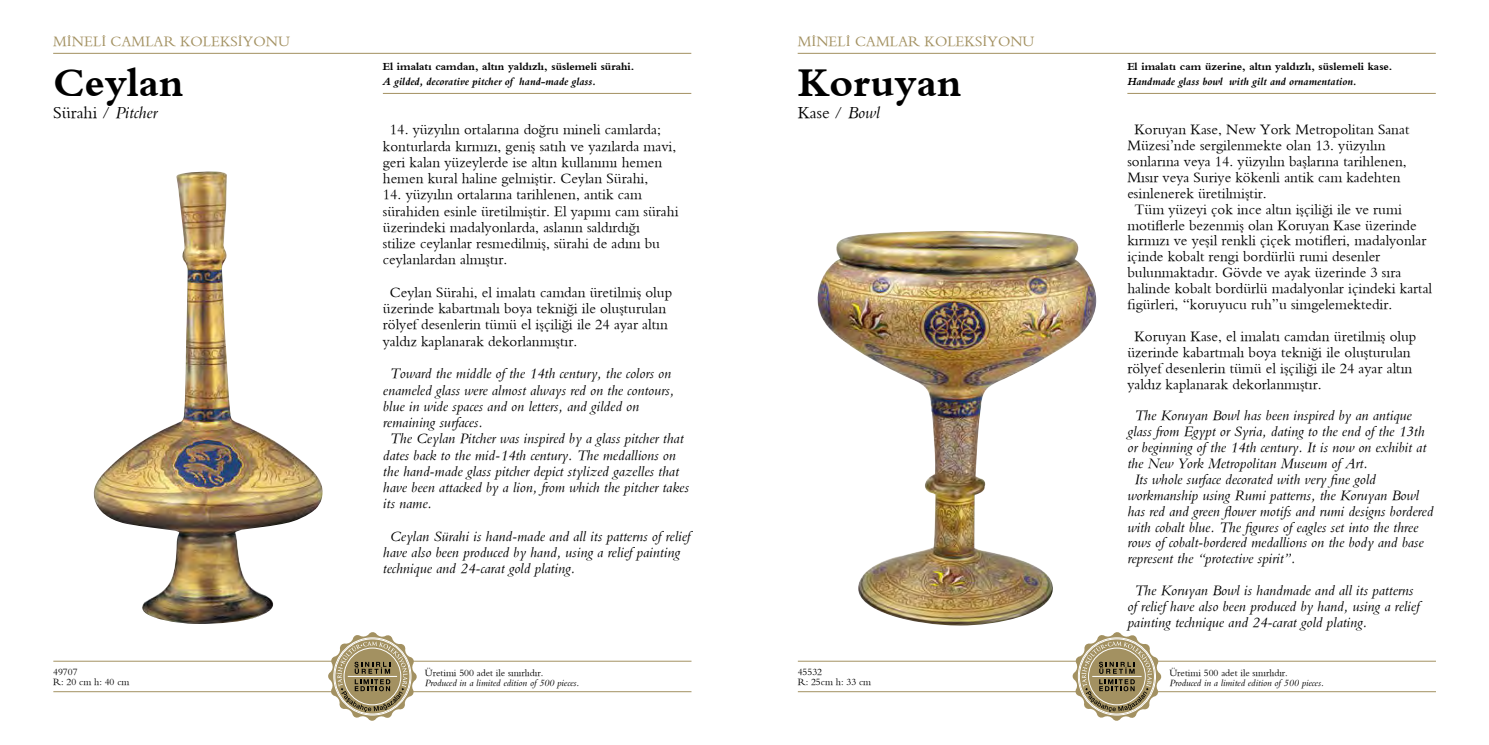
<style>
.page{position:relative;width:1489px;height:745px;background:#fff}
.page>*{position:absolute;margin:0;border:0;box-sizing:border-box;transform-origin:0 0}
.t1{font:700 42.5px "Bembo";color:#000}
.t2{font:17.5px "Bembo";color:#000}
.t3{font:15px/16.2px "Bembo";color:#000}
.t4{font:italic 15px/16.2px "Bembo";color:#000}
.t5{font:15px "Bembo";color:#a39161}
.t6{font:700 11.25px "Bembo";color:#000}
.t7{font:italic 700 11.25px "Bembo";color:#000}
.t8{font:10px/10px "Bembo";color:#000}
.t9{font:italic 10px "Bembo";color:#000}
.s1{font-style:italic}
</style>
<div class="page">
<img style="left:817px;top:231px;width:280px;height:394px">
<hr style="left:1127px;top:93px;width:308px;height:1px;background:#a39161">
<hr style="left:797px;top:53px;width:638px;height:1px;background:#a39161">
<hr style="left:797px;top:660px;width:638px;height:1px;background:#a39161">
<hr style="left:797px;top:691px;width:638px;height:1px;background:#a39161">
<svg style="left:1071px;top:632px;width:90px;height:89px"></svg>
<img style="left:93px;top:171px;width:229px;height:452px">
<hr style="left:383px;top:93px;width:308px;height:1px;background:#a39161">
<hr style="left:53px;top:53px;width:638px;height:1px;background:#a39161">
<hr style="left:53px;top:660px;width:638px;height:1px;background:#a39161">
<hr style="left:53px;top:691px;width:638px;height:1px;background:#a39161">
<svg style="left:327px;top:632px;width:90px;height:89px"></svg>
<p class="t5" style="left:53px;top:32px;width:238px">MİNELİ CAMLAR KOLEKSİYONU</p>
<p class="t5" style="left:797px;top:32px;width:238px">MİNELİ CAMLAR KOLEKSİYONU</p>
<h1 class="t1" style="left:53px;top:57px;width:132px">Ceylan</h1>
<p class="t2" style="left:53px;top:102px;width:105px">Sürahi / <span class="s1">Pitcher</span></p>
<p class="t6" style="left:383px;top:59px;width:253px">El imalatı camdan, altın yaldızlı, süslemeli sürahi.</p>
<p class="t7" style="left:383px;top:74px;width:215px">A gilded, decorative pitcher of hand-made glass.</p>
<h1 class="t1" style="left:797px;top:57px;width:165px">Koruyan</h1>
<p class="t2" style="left:797px;top:102px;width:84px">Kase / <span class="s1">Bowl</span></p>
<p class="t6" style="left:1127px;top:59px;width:266px">El imalatı cam üzerine, altın yaldızlı, süslemeli kase.</p>
<p class="t7" style="left:1127px;top:74px;width:231px">Handmade glass bowl with gilt and ornamentation.</p>
<p class="t3" style="left:383px;top:121px;width:295px;text-indent:7px">14. yüzyılın ortalarına doğru mineli camlarda; konturlarda kırmızı, geniş satıh ve yazılarda mavi, geri kalan yüzeylerde ise altın kullanımı hemen hemen kural haline gelmiştir. Ceylan Sürahi,</p>
<p class="t3" style="left:383px;top:186px;width:297px">14. yüzyılın ortalarına tarihlenen, antik cam sürahiden esinle üretilmiştir. El yapımı cam sürahi üzerindeki madalyonlarda, aslanın saldırdığı<br>stilize ceylanlar resmedilmiş, sürahi de adını bu ceylanlardan almıştır.</p>
<p class="t3" style="left:383px;top:283px;width:291px;text-indent:7px">Ceylan Sürahi, el imalatı camdan üretilmiş olup üzerinde kabartmalı boya tekniği ile oluşturulan rölyef desenlerin tümü el işçiliği ile 24 ayar altın yaldız kaplanarak dekorlanmıştır.</p>
<p class="t4" style="left:390px;top:365px;width:282px">Toward the middle of the 14th century, the colors on</p>
<p class="t4" style="left:383px;top:381px;width:293px">enameled glass were almost always red on the contours,</p>
<p class="t4" style="left:383px;top:397px;width:258px">blue in wide spaces and on letters, and gilded on</p>
<p class="t4" style="left:383px;top:413px;width:101px">remaining surfaces.</p>
<p class="t4" style="left:390px;top:430px;width:295px">The Ceylan Pitcher was inspired by a glass pitcher that</p>
<p class="t4" style="left:383px;top:446px;width:294px">dates back to the mid-14th century. The medallions on</p>
<p class="t4" style="left:383px;top:462px;width:297px">the hand-made glass pitcher depict stylized gazelles that</p>
<p class="t4" style="left:383px;top:478px;width:307px">have been attacked by a lion, from which the pitcher takes</p>
<p class="t4" style="left:383px;top:495px;width:51px">its name.</p>
<p class="t4" style="left:383px;top:527px;width:309px;text-indent:7px">Ceylan Sürahi is hand-made and all its patterns of relief have also been produced by hand, using a relief painting technique and 24-carat gold plating.</p>
<p class="t3" style="left:1134px;top:121px;width:276px">Koruyan Kase, New York Metropolitan Sanat</p>
<p class="t3" style="left:1127px;top:137px;width:259px">Müzesi’nde sergilenmekte olan 13. yüzyılın</p>
<p class="t3" style="left:1127px;top:153px;width:281px">sonlarına veya 14. yüzyılın başlarına tarihlenen,</p>
<p class="t3" style="left:1127px;top:168px;width:275px">Mısır veya Suriye kökenli antik cam kadehten</p>
<p class="t3" style="left:1127px;top:184px;width:141px">esinlenerek üretilmiştir.</p>
<p class="t3" style="left:1134px;top:200px;width:269px">Tüm yüzeyi çok ince altın işçiliği ile ve rumi</p>
<p class="t3" style="left:1127px;top:216px;width:291px">motiflerle bezenmiş olan Koruyan Kase üzerinde</p>
<p class="t3" style="left:1127px;top:232px;width:300px">kırmızı ve yeşil renkli çiçek motifleri, madalyonlar</p>
<p class="t3" style="left:1127px;top:248px;width:254px">içinde kobalt rengi bordürlü rumi desenler</p>
<p class="t3" style="left:1127px;top:264px;width:275px">bulunmaktadır. Gövde ve ayak üzerinde 3 sıra</p>
<p class="t3" style="left:1127px;top:280px;width:306px">halinde kobalt bordürlü madalyonlar içindeki kartal</p>
<p class="t3" style="left:1127px;top:295px;width:266px">figürleri, “koruyucu ruh”u simgelemektedir.</p>
<p class="t3" style="left:1127px;top:327px;width:290px;line-height:15.9px;text-indent:7px">Koruyan Kase, el imalatı camdan üretilmiş olup üzerinde kabartmalı boya tekniği ile oluşturulan rölyef desenlerin tümü el işçiliği ile 24 ayar altın yaldız kaplanarak dekorlanmıştır.</p>
<p class="t4" style="left:1134px;top:407px;width:279px">The Koruyan Bowl has been inspired by an antique</p>
<p class="t4" style="left:1127px;top:422px;width:299px">glass from Egypt or Syria, dating to the end of the 13th</p>
<p class="t4" style="left:1127px;top:438px;width:300px">or beginning of the 14th century. It is now on exhibit at</p>
<p class="t4" style="left:1127px;top:454px;width:242px">the New York Metropolitan Museum of Art.</p>
<p class="t4" style="left:1134px;top:470px;width:243px">Its whole surface decorated with very fine gold</p>
<p class="t4" style="left:1127px;top:486px;width:293px">workmanship using Rumi patterns, the Koruyan Bowl</p>
<p class="t4" style="left:1127px;top:502px;width:307px">has red and green flower motifs and rumi designs bordered</p>
<p class="t4" style="left:1127px;top:518px;width:292px">with cobalt blue. The figures of eagles set into the three</p>
<p class="t4" style="left:1127px;top:533px;width:298px">rows of cobalt-bordered medallions on the body and base</p>
<p class="t4" style="left:1127px;top:549px;width:170px">represent the “protective spirit”.</p>
<p class="t4" style="left:1127px;top:581px;width:293px;line-height:15.9px;text-indent:7px">The Koruyan Bowl is handmade and all its patterns of relief have also been produced by hand, using a relief painting technique and 24-carat gold plating.</p>
<p class="t8" style="left:53px;top:666px;width:78px">49707<br>R: 20 cm h: 40 cm</p>
<p class="t8" style="left:425px;top:666px;width:120px">Üretimi 500 adet ile sınırlıdır.</p>
<p class="t9" style="left:425px;top:676px;width:156px">Produced in a limited edition of 500 pieces.</p>
<p class="t8" style="left:797px;top:666px;width:75px">45532<br>R: 25cm h: 33 cm</p>
<p class="t8" style="left:1169px;top:666px;width:120px">Üretimi 500 adet ile sınırlıdır.</p>
<p class="t9" style="left:1169px;top:676px;width:156px">Produced in a limited edition of 500 pieces.</p>
</div>
